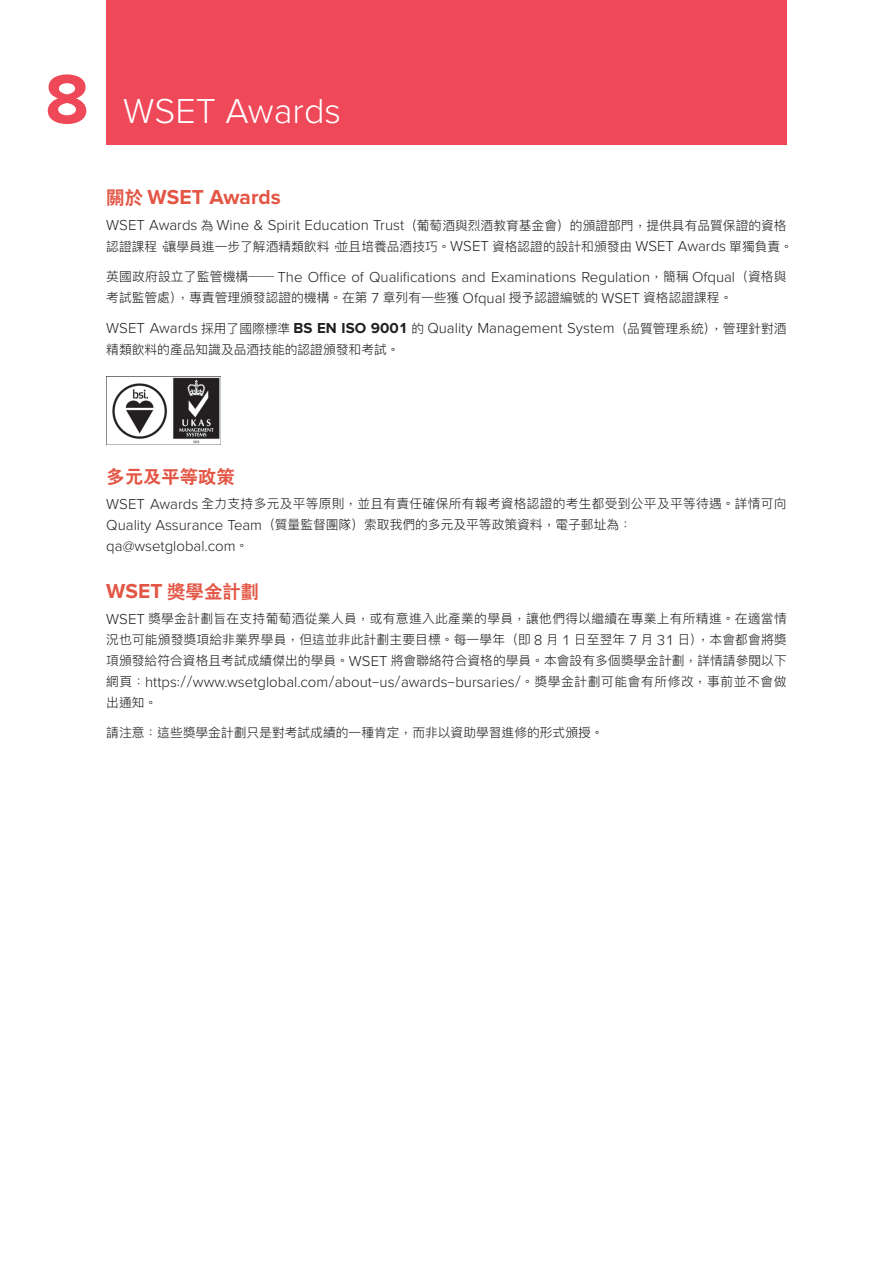
<style>
.page{position:relative;width:893px;height:1263px;background:#fff}
.page>*{position:absolute;margin:0;border:0;box-sizing:border-box;transform-origin:0 0}
.t1{font:700 72px "Proxima Nova";color:#ef4858}
.Spread_title{font:300 36px "Proxima Nova";color:#fff}
._14_14_Bd{font:700 21px "Proxima Nova";color:#e35645}
._14_14_Bd-2{font:18.3px "Heiti CSEG Bold T GB";color:#e35645}
._10_12_Lt_Spc_2{font:300 15px "Proxima Nova";color:#231f20}
._10_12_Lt_Spc_2-2{font:300 12.75px/21px "Ping Fang TC";color:#231f20;text-align:justify}
._10_12_Lt_Spc_2-3{font:300 12.75px/21px "Ping Fang TC";letter-spacing:.02em;color:#231f20}
.s1{font-family:"Heiti CSEG Bold T GB";font-weight:400;font-size:18.3px}
.s2{font-family:"Ping Fang TC";font-size:12.75px}
.s3{font-family:"Proxima Nova";font-size:15px}
.s4{font-weight:700}
.s5{font-family:"Proxima Nova";font-weight:700;font-size:21px}
</style>
<div class="page">
<img style="left:106px;top:377px;width:114px;height:67px">
<div style="left:106px;top:0;width:681px;height:144px;background:#ef4858"></div>
<p class="t1" style="left:45px;top:58px;width:45px">8</p>
<p class="Spread_title" style="left:123px;top:90px;width:219px">WSET Awards</p>
<p class="_14_14_Bd" style="left:106px;top:185px;width:176px"><span class="s1">关於</span> WSET Awards</p>
<p class="_10_12_Lt_Spc_2" style="left:106px;top:216px;width:682px">WSET Awards <span class="s2">為</span> Wine &amp; Spirit Education Trust<span class="s2">（葡萄酒與烈酒教育基金會）的頒證部門，提供具有品質保證的資格</span></p>
<p class="_10_12_Lt_Spc_2-2" style="left:106px;top:235px;width:688px">認證課程，讓學員進一步了解酒精類飲料，並且培養品酒技巧。<span class="s3">WSET</span> 資格認證的設計和頒發由 <span class="s3">WSET Awards</span> 單獨負責。</p>
<p class="_10_12_Lt_Spc_2" style="left:106px;top:268px;width:682px"><span class="s2">英國政府設立了監管機構──</span> The Office of Qualifications and Examinations Regulation<span class="s2">，簡稱</span> Ofqual<span class="s2">（資格與</span></p>
<p class="_10_12_Lt_Spc_2-2" style="left:106px;top:287px;width:628px">考試監管處），專責管理頒發認證的機構。在第 <span class="s3">7</span> 章列有一些獲 <span class="s3">Ofqual</span> 授予認證編號的 <span class="s3">WSET</span> 資格認證課程。</p>
<p class="_10_12_Lt_Spc_2" style="left:106px;top:319px;width:682px">WSET Awards <span class="s2">採用了國際標準</span> <span class="s4">BS EN ISO 9001</span> <span class="s2">的</span> Quality Management System<span class="s2">（品質管理系統），管理針對酒</span></p>
<p class="_10_12_Lt_Spc_2-2" style="left:106px;top:338px;width:295px">精類飲料的產品知識及品酒技能的認證頒發和考試。</p>
<p class="_14_14_Bd-2" style="left:106px;top:467px;width:130px">多元及平等政策</p>
<p class="_10_12_Lt_Spc_2-3" style="left:106px;top:493px;width:682px"><span class="s3">WSET Awards</span> 全力支持多元及平等原則，並且有責任確保所有報考資格認證的考生都受到公平及平等待遇。詳情可向<br><span class="s3">Quality Assurance Team</span>（質量監督團隊）索取我們的多元及平等政策資料，電子郵址為：</p>
<p class="_10_12_Lt_Spc_2" style="left:106px;top:537px;width:144px">qa@wsetglobal.com<span class="s2">。</span></p>
<p class="_14_14_Bd-2" style="left:106px;top:582px;width:154px"><span class="s5">WSET</span> 奖学金计划</p>
<p class="_10_12_Lt_Spc_2-2" style="left:106px;top:608px;width:682px"><span class="s3">WSET</span> 獎學金計劃旨在支持葡萄酒從業人員，或有意進入此產業的學員，讓他們得以繼續在專業上有所精進。在適當情況也可能頒發獎項給非業界學員，但這並非此計劃主要目標。每一學年（即 <span class="s3">8</span> 月 <span class="s3">1</span> 日至翌年 <span class="s3">7</span> 月 <span class="s3">31</span> 日），本會都會將獎項頒發給符合資格且考試成績傑出的學員。<span class="s3">WSET</span> 將會聯絡符合資格的學員。本會設有多個獎學金計劃，詳情請參閱以下</p>
<p class="_10_12_Lt_Spc_2" style="left:106px;top:673px;width:682px"><span class="s2">網頁：</span>https<span class="s2">://</span>www.wsetglobal.com<span class="s2">/</span>about<span class="s2">-</span>us<span class="s2">/</span>awards<span class="s2">-</span>bursaries<span class="s2">/。獎學金計劃可能會有所修改，事前並不會做</span></p>
<p class="_10_12_Lt_Spc_2-2" style="left:106px;top:692px;width:52px">出通知。</p>
<p class="_10_12_Lt_Spc_2-2" style="left:106px;top:721px;width:499px">請注意：這些獎學金計劃只是對考試成績的一種肯定，而非以資助學習進修的形式頒授。</p>
</div>
